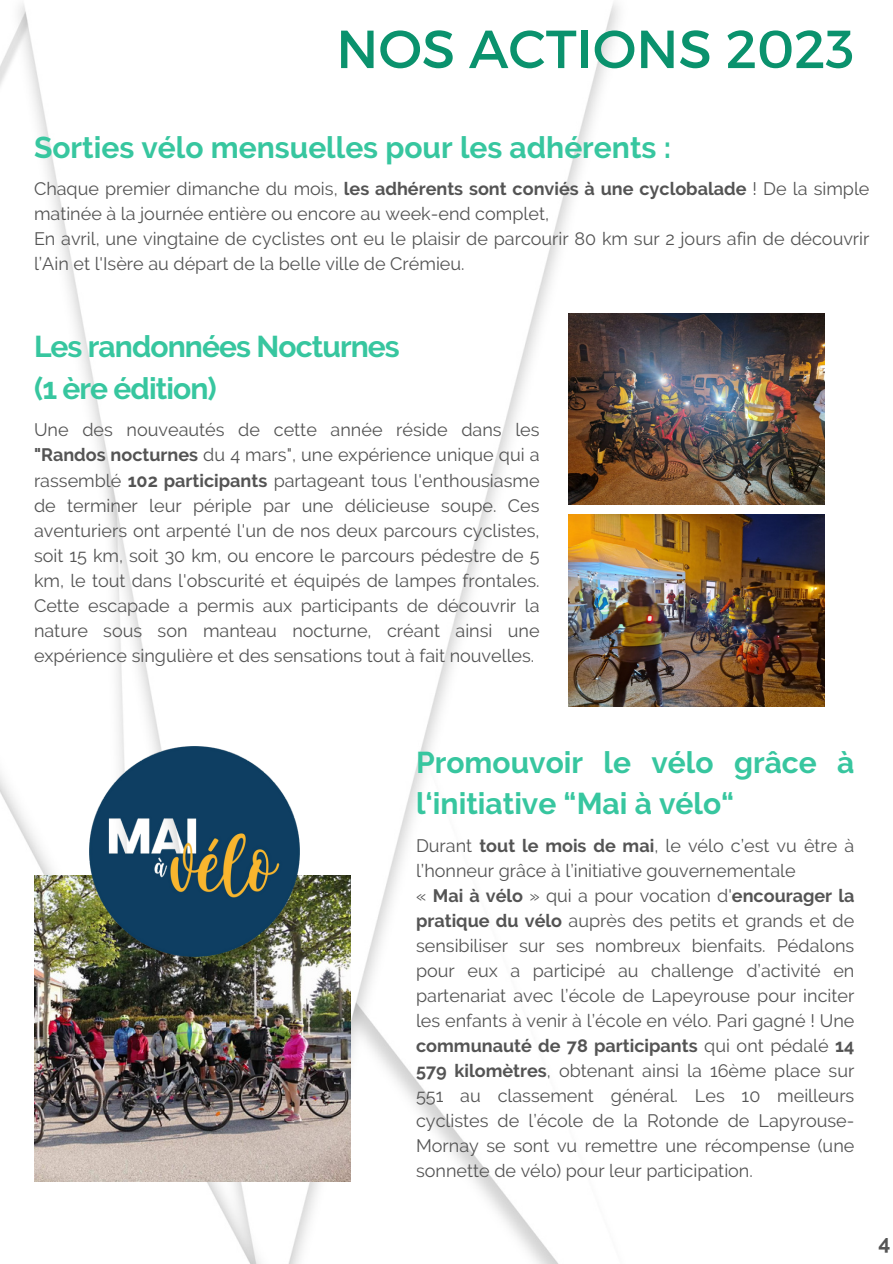
<style>
.page{position:relative;width:893px;height:1264px;background:#fff}
.page>*{position:absolute;margin:0;border:0;box-sizing:border-box;transform-origin:0 0}
.t1{font:53.55px "Montserrat";color:#0a926d}
.t2{font:700 30px/41.5px "Raleway";color:#37c69f}
.t3{font:700 30px "Raleway";letter-spacing:-.03em;color:#37c69f}
.t4{font:700 21px "Raleway";color:#545454}
.t5{font:18px/25px "Raleway";color:#545454}
.s1{font-weight:700}
</style>
<div class="page">
<img style="left:0;top:3px;width:825px;height:1260px">
<img style="left:568px;top:515px;width:256px;height:191px">
<img style="left:568px;top:313px;width:256px;height:192px">
<img style="left:34px;top:875px;width:316px;height:306px">
<img style="left:89px;top:746px;width:211px;height:210px">
<p class="t1" style="left:336px;top:14px;width:519px">NOS ACTIONS 2023</p>
<p class="t2" style="left:34px;top:126px;width:638px">Sorties vélo mensuelles pour les adhérents :</p>
<p class="t5" style="left:34px;top:176px;width:837px">Chaque premier dimanche du mois, <span class="s1">les adhérents sont conviés à une cyclobalade</span> ! De la simple matinée à la journée entière ou encore au week-end complet,</p>
<p class="t5" style="left:34px;top:226px;width:837px">En avril, une vingtaine de cyclistes ont eu le plaisir de parcourir 80 km sur 2 jours afin de découvrir l’Ain et l'Isère au départ de la belle ville de Crémieu.</p>
<p class="t3" style="left:34px;top:329px;width:367px">Les randonnées Nocturnes</p>
<p class="t3" style="left:34px;top:371px;width:184px">(1 ère édition)</p>
<p class="t5" style="left:34px;top:417px;width:507px;text-align:justify">Une des nouveautés de cette année réside dans les <span class="s1">"Randos nocturnes</span> du 4 mars", une expérience unique qui a rassemblé <span class="s1">102 participants</span> partageant tous l'enthousiasme de terminer leur périple par une délicieuse soupe. Ces aventuriers ont arpenté l'un de nos deux parcours cyclistes, soit 15 km, soit 30 km, ou encore le parcours pédestre de 5 km, le tout dans l'obscurité et équipés de lampes frontales.<br>Cette escapade a permis aux participants de découvrir la nature sous son manteau nocturne, créant ainsi une expérience singulière et des sensations tout à fait nouvelles.</p>
<p class="t2" style="left:416px;top:741px;width:440px">Promouvoir le vélo grâce à l‘initiative “Mai à vélo“</p>
<p class="t5" style="left:416px;top:832px;width:440px">Durant <span class="s1">tout le mois de mai</span>, le vélo c’est vu être à l’honneur grâce à l’initiative gouvernementale</p>
<p class="t5" style="left:416px;top:882px;width:440px;text-align:justify">« <span class="s1">Mai à vélo</span> » qui a pour vocation d'<span class="s1">encourager la pratique du vélo</span> auprès des petits et grands et de sensibiliser sur ses nombreux bienfaits. Pédalons pour eux a participé au challenge d’activité en partenariat avec l’école de Lapeyrouse pour inciter les enfants à venir à l’école en vélo. Pari gagné ! Une <span class="s1">communauté de 78 participants</span> qui ont pédalé <span class="s1">14<br>579 kilomètres</span>, obtenant ainsi la 16ème place sur 551 au classement général. Les 10 meilleurs cyclistes de l’école de la Rotonde de Lapyrouse-Mornay se sont vu remettre une récompense (une sonnette de vélo) pour leur participation.</p>
<p class="t4" style="left:878px;top:1229px;width:13px">4</p>
</div>
